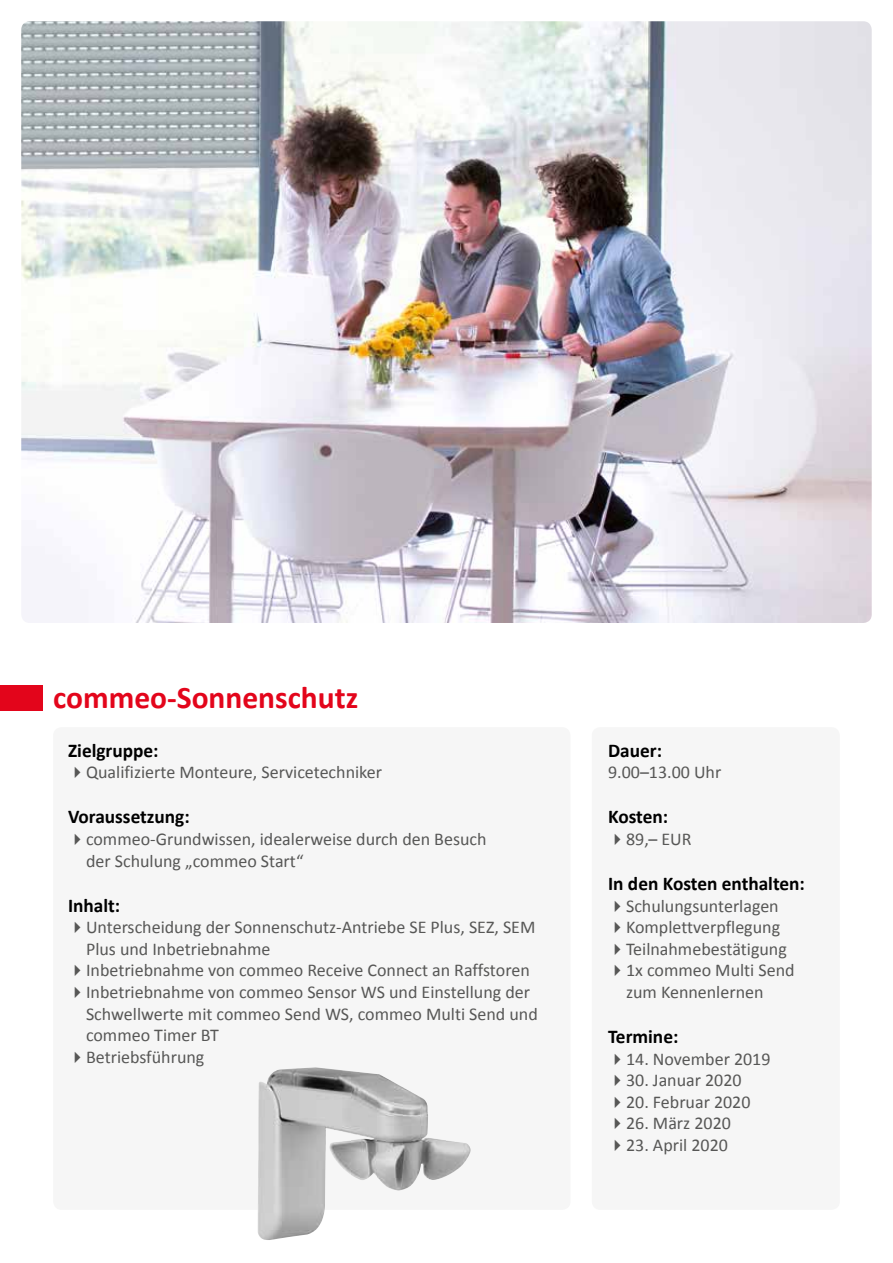
<style>
.page{position:relative;width:893px;height:1263px;background:#fff}
.page>*{position:absolute;margin:0;border:0;box-sizing:border-box;transform-origin:0 0}
.t1{font:700 31.5px "Calibri";color:#e3051b}
.t2{font:700 19.5px "Calibri";color:#000}
.t3{font:18px/21.6px "Calibri";color:#575756}
</style>
<div class="page">
<img style="left:21px;top:21px;width:851px;height:602px">
<div style="left:53px;top:727px;width:517px;height:483px;background:#f6f6f6;border-radius:9px"></div>
<div style="left:592px;top:727px;width:248px;height:483px;background:#f6f6f6;border-radius:9px"></div>
<div style="left:0;top:685px;width:43px;height:26px;background:#e3051b"></div>
<img style="left:258px;top:1067px;width:213px;height:173px">
<h1 class="t1" style="left:53px;top:678px;width:307px">commeo-Sonnenschutz</h1>
<p class="t2" style="left:68px;top:738px;width:92px">Zielgruppe:</p>
<p class="t3" style="left:68px;top:761px;width:316px">✔Qualifizierte Monteure, Servicetechniker</p>
<p class="t2" style="left:68px;top:805px;width:123px">Voraussetzung:</p>
<p class="t3" style="left:86px;top:827px;width:402px;text-indent:-18px">✔commeo-Grundwissen, idealerweise durch den Besuch der Schulung „commeo Start“</p>
<p class="t2" style="left:68px;top:893px;width:54px">Inhalt:</p>
<p class="t3" style="left:86px;top:915px;width:451px;text-indent:-18px">✔Unterscheidung der Sonnenschutz-Antriebe SE Plus, SEZ, SEM<br>Plus und Inbetriebnahme</p>
<p class="t3" style="left:68px;top:959px;width:463px">✔Inbetriebnahme von commeo Receive Connect an Raffstoren</p>
<p class="t3" style="left:86px;top:980px;width:453px;text-indent:-18px">✔Inbetriebnahme von commeo Sensor WS und Einstellung der<br>Schwellwerte mit commeo Send WS, commeo Multi Send und commeo Timer BT</p>
<p class="t3" style="left:68px;top:1045px;width:138px">✔Betriebsführung</p>
<p class="t2" style="left:608px;top:738px;width:55px">Dauer:</p>
<p class="t3" style="left:608px;top:761px;width:115px">9.00–13.00 Uhr</p>
<p class="t2" style="left:608px;top:805px;width:61px">Kosten:</p>
<p class="t3" style="left:608px;top:827px;width:85px">✔89,– EUR</p>
<p class="t2" style="left:608px;top:871px;width:198px">In den Kosten enthalten:</p>
<p class="t3" style="left:608px;top:894px;width:172px">✔Schulungsunterlagen</p>
<p class="t3" style="left:608px;top:915px;width:174px">✔Komplettverpflegung</p>
<p class="t3" style="left:608px;top:937px;width:180px">✔Teilnahmebestätigung</p>
<p class="t3" style="left:626px;top:959px;width:170px;text-indent:-18px">✔1x commeo Multi Send zum Kennenlernen</p>
<p class="t2" style="left:608px;top:1024px;width:72px">Termine:</p>
<p class="t3" style="left:608px;top:1047px;width:164px">✔14. November 2019</p>
<p class="t3" style="left:608px;top:1068px;width:135px">✔30. Januar 2020</p>
<p class="t3" style="left:608px;top:1090px;width:144px">✔20. Februar 2020</p>
<p class="t3" style="left:608px;top:1112px;width:124px">✔26. März 2020</p>
<p class="t3" style="left:608px;top:1133px;width:121px">✔23. April 2020</p>
</div>
